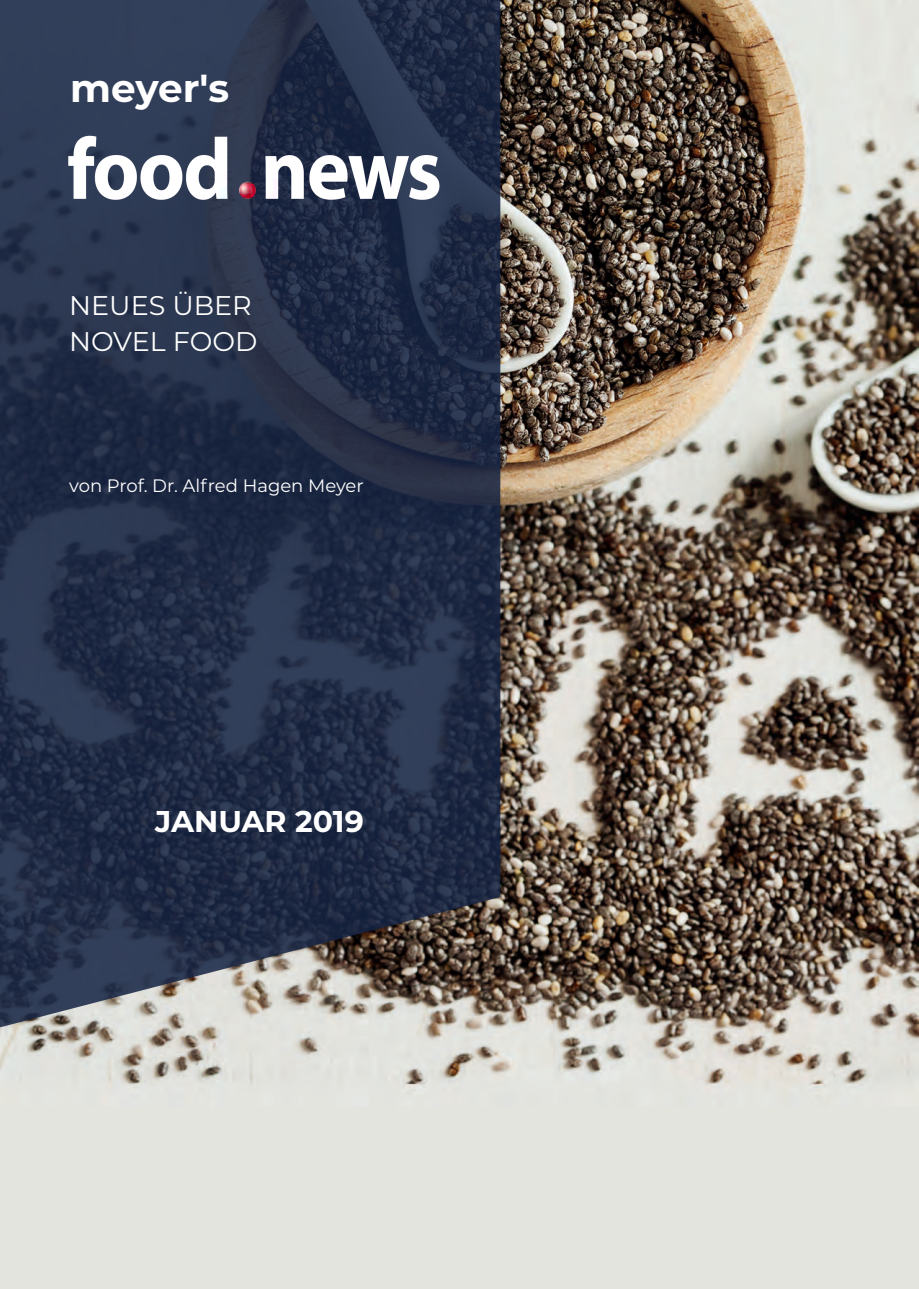
<style>
.page{position:relative;width:919px;height:1289px;background:#fff}
.page>*{position:absolute;margin:0;border:0;box-sizing:border-box;transform-origin:0 0}
.t1{font:700 39px "Montserrat";letter-spacing:-.005em;color:#fff}
.t2{font:700 30px "Montserrat";color:#fff}
.t3{font:27px/36px "Montserrat";color:#fff}
.t4{font:18px "Montserrat";color:#fff}
</style>
<div class="page">
<img style="left:0;top:0;width:918px;height:1288px">
<svg style="left:0;top:0;width:500px;height:1027px"></svg>
<img style="left:67px;top:135px;width:372px;height:65px">
<h1 class="t1" style="left:70px;top:60px;width:161px">meyer's</h1>
<h3 class="t3" style="left:69px;top:287px;width:189px">NEUES ÜBER<br>NOVEL FOOD</h3>
<p class="t4" style="left:69px;top:473px;width:296px">von Prof. Dr. Alfred Hagen Meyer</p>
<h2 class="t2" style="left:155px;top:799px;width:210px">JANUAR 2019</h2>
</div>
